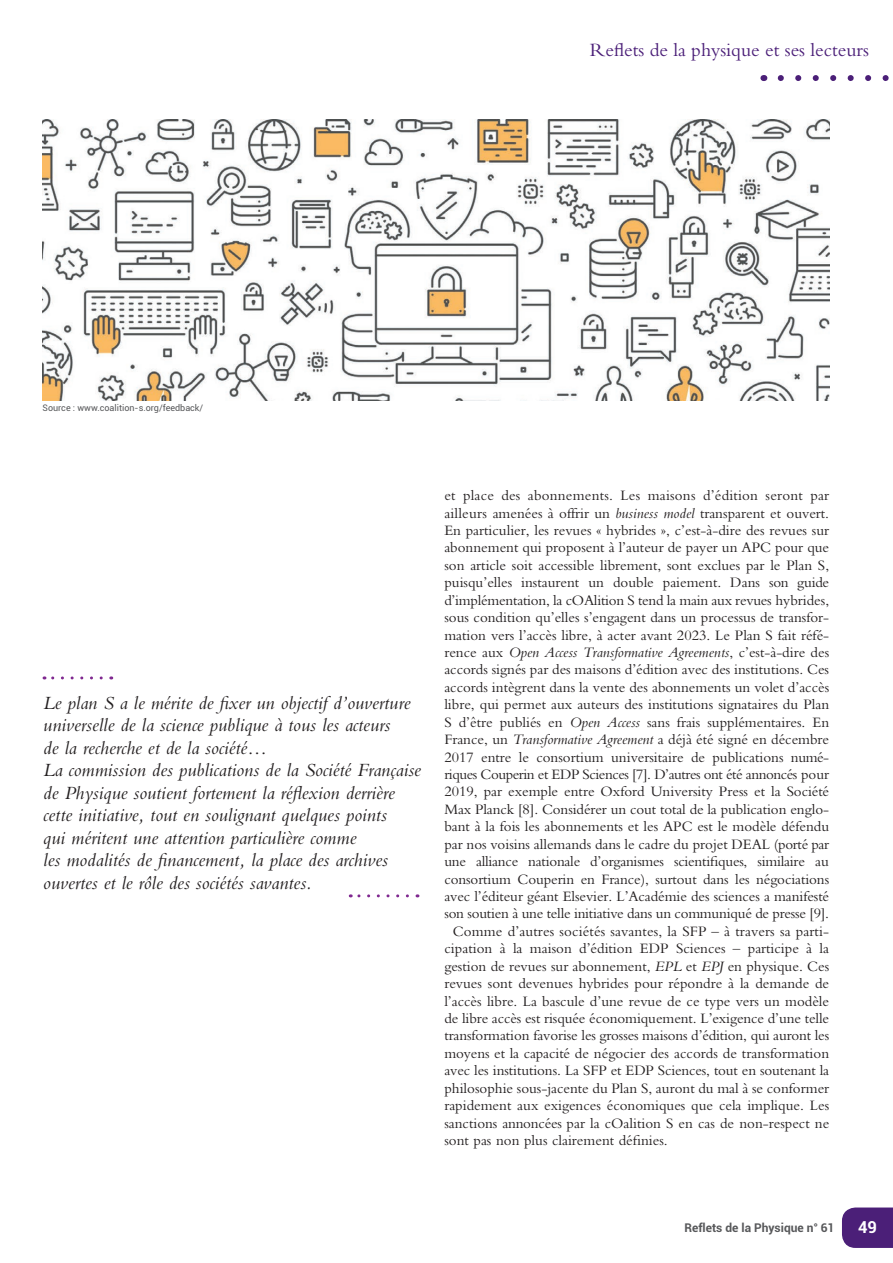
<style>
.page{position:relative;width:893px;height:1263px;background:#fff}
.page>*{position:absolute;margin:0;border:0;box-sizing:border-box;transform-origin:0 0}
.t1{font:italic 19.5px/22.5px "Bembo";color:#231f20}
.t2{font:19.5px "Bembo";color:#4b1f78}
.t3{font:700 16.5px "Roboto";color:#fff}
.t4{font:15px "Bembo";color:#231f20}
.t5{font:italic 15px "Bembo";color:#231f20}
.t6{font:15px "Bembo";letter-spacing:-.03em;color:#231f20}
.t7{font:700 12px "Roboto";color:#57585a}
.t8{font:9px "Roboto";color:#57585a}
.s1{font-style:italic}
.s2{font-style:normal}
</style>
<div class="page">
<svg style="left:842px;top:1207px;width:51px;height:41px;background:#532a7e"></svg>
<svg style="left:781px;top:75px;width:108px;height:6px"></svg>
<img style="left:43px;top:119px;width:786px;height:282px">
<svg style="left:44px;top:676px;width:57px;height:3px"></svg>
<svg style="left:350px;top:894px;width:57px;height:3px"></svg>
<h1 class="t2" style="left:590px;top:39px;width:281px">Reflets de la physique et ses lecteurs</h1>
<p class="t8" style="left:43px;top:401px;width:162px">Source : www.coalition-s.org/feedback/</p>
<p class="t1" style="left:43px;top:691px;width:379px">Le plan S a le mérite de fixer un objectif d’ouverture universelle de la science publique à tous les acteurs<br>de la recherche et de la société…<br>La commission des publications de la Société Française de Physique soutient fortement la réflexion derrière cette initiative, tout en soulignant quelques points<br>qui méritent une attention particulière comme<br>les modalités de financement, la place des archives ouvertes et le rôle des sociétés savantes.</p>
<p class="t4" style="left:444px;top:487px;width:386px">et place des abonnements. Les maisons d’édition seront par</p>
<p class="t4" style="left:444px;top:504px;width:386px">ailleurs amenées à offrir un <span class="s1">business model</span> transparent et ouvert.</p>
<p class="t4" style="left:444px;top:521px;width:386px">En particulier, les revues « hybrides », c’est-à-dire des revues sur</p>
<p class="t4" style="left:444px;top:539px;width:386px">abonnement qui proposent à l’auteur de payer un APC pour que</p>
<p class="t4" style="left:444px;top:556px;width:386px">son article soit accessible librement, sont exclues par le Plan S,</p>
<p class="t4" style="left:444px;top:574px;width:386px">puisqu’elles instaurent un double paiement. Dans son guide</p>
<p class="t4" style="left:444px;top:591px;width:386px">d’implémentation, la cOAlition S tend la main aux revues hybrides,</p>
<p class="t4" style="left:444px;top:609px;width:386px">sous condition qu’elles s’engagent dans un processus de transfor-</p>
<p class="t4" style="left:444px;top:626px;width:386px">mation vers l’accès libre, à acter avant 2023. Le Plan S fait réfé-</p>
<p class="t5" style="left:444px;top:643px;width:386px"><span class="s2">rence aux</span> Open Access Transformative Agreements<span class="s2">, c’est-à-dire des</span></p>
<p class="t4" style="left:444px;top:661px;width:386px">accords signés par des maisons d’édition avec des institutions. Ces</p>
<p class="t4" style="left:444px;top:678px;width:386px">accords intègrent dans la vente des abonnements un volet d’accès</p>
<p class="t4" style="left:444px;top:696px;width:386px">libre, qui permet aux auteurs des institutions signataires du Plan</p>
<p class="t4" style="left:444px;top:713px;width:386px">S d’être publiés en <span class="s1">Open Access</span> sans frais supplémentaires. En</p>
<p class="t4" style="left:444px;top:731px;width:386px">France, un <span class="s1">Transformative Agreement</span> a déjà été signé en décembre</p>
<p class="t4" style="left:444px;top:748px;width:386px">2017 entre le consortium universitaire de publications numé-</p>
<p class="t6" style="left:444px;top:765px;width:386px">riques Couperin et EDP Sciences [7]. D’autres ont été annoncés pour</p>
<p class="t4" style="left:444px;top:783px;width:386px">2019, par exemple entre Oxford University Press et la Société</p>
<p class="t4" style="left:444px;top:800px;width:386px">Max Planck [8]. Considérer un cout total de la publication englo-</p>
<p class="t4" style="left:444px;top:818px;width:386px">bant à la fois les abonnements et les APC est le modèle défendu</p>
<p class="t4" style="left:444px;top:835px;width:386px">par nos voisins allemands dans le cadre du projet DEAL (porté par</p>
<p class="t4" style="left:444px;top:853px;width:386px">une alliance nationale d’organismes scientifiques, similaire au</p>
<p class="t4" style="left:444px;top:870px;width:386px">consortium Couperin en France), surtout dans les négociations</p>
<p class="t4" style="left:444px;top:887px;width:386px">avec l’éditeur géant Elsevier. L’Académie des sciences a manifesté</p>
<p class="t4" style="left:444px;top:905px;width:386px">son soutien à une telle initiative dans un communiqué de presse [9].</p>
<p class="t4" style="left:453px;top:922px;width:378px">Comme d’autres sociétés savantes, la SFP – à travers sa parti-</p>
<p class="t4" style="left:444px;top:940px;width:386px">cipation à la maison d’édition EDP Sciences – participe à la</p>
<p class="t4" style="left:444px;top:957px;width:386px">gestion de revues sur abonnement, <span class="s1">EPL</span> et <span class="s1">EPJ</span> en physique. Ces</p>
<p class="t4" style="left:444px;top:975px;width:386px">revues sont devenues hybrides pour répondre à la demande de</p>
<p class="t4" style="left:444px;top:992px;width:386px">l’accès libre. La bascule d’une revue de ce type vers un modèle</p>
<p class="t4" style="left:444px;top:1009px;width:386px">de libre accès est risquée économiquement. L’exigence d’une telle</p>
<p class="t4" style="left:444px;top:1027px;width:386px">transformation favorise les grosses maisons d’édition, qui auront les</p>
<p class="t4" style="left:444px;top:1044px;width:386px">moyens et la capacité de négocier des accords de transformation</p>
<p class="t4" style="left:444px;top:1062px;width:386px">avec les institutions. La SFP et EDP Sciences, tout en soutenant la</p>
<p class="t4" style="left:444px;top:1079px;width:386px">philosophie sous-jacente du Plan S, auront du mal à se conformer</p>
<p class="t4" style="left:444px;top:1097px;width:386px">rapidement aux exigences économiques que cela implique. Les</p>
<p class="t4" style="left:444px;top:1114px;width:386px">sanctions annoncées par la cOalition S en cas de non-respect ne</p>
<p class="t4" style="left:444px;top:1132px;width:225px">sont pas non plus clairement définies.</p>
<p class="t7" style="left:684px;top:1219px;width:152px">Reflets de la Physique n° 61</p>
<p class="t3" style="left:858px;top:1215px;width:20px">49</p>
</div>
